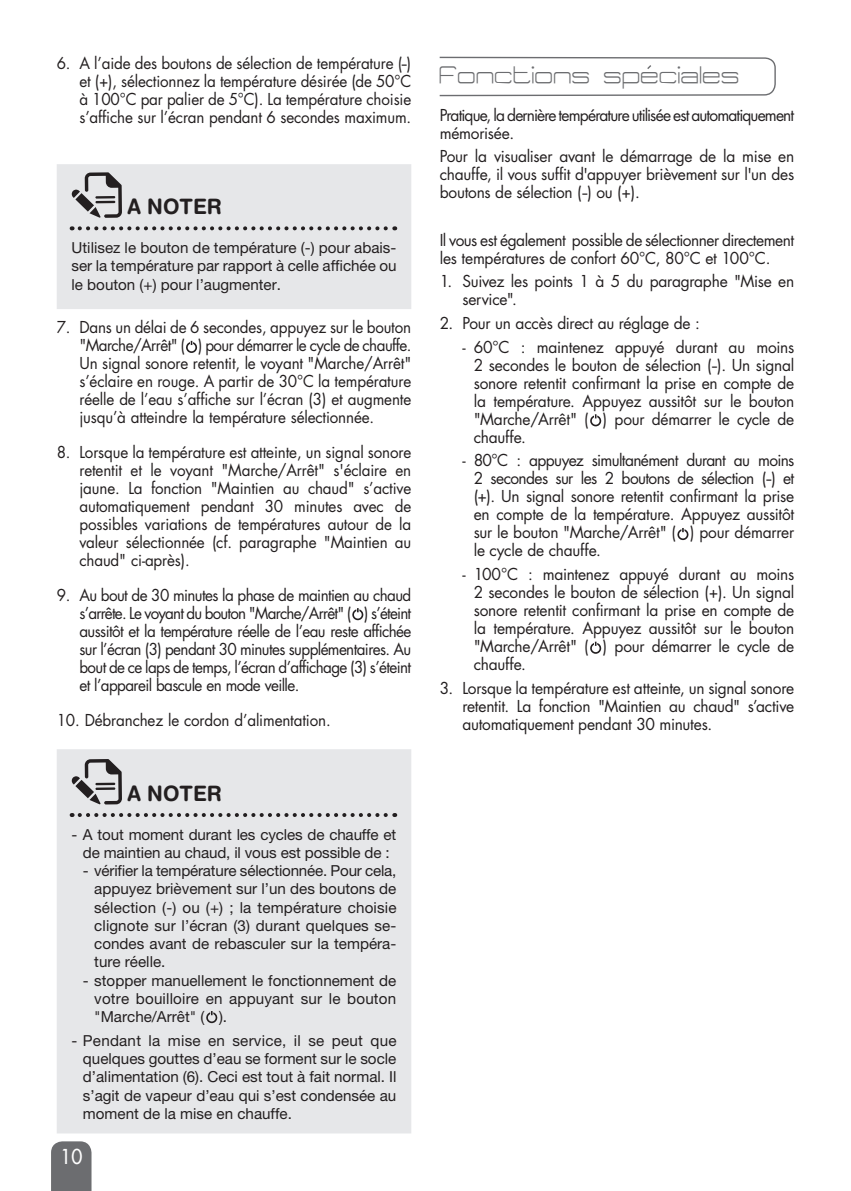
<style>
.page{position:relative;width:851px;height:1191px;background:#fff}
.page>*{position:absolute;margin:0;border:0;box-sizing:border-box;transform-origin:0 0}
.t1{font:28px "Tidy Curve TV";letter-spacing:-.025em;color:#6c6d70}
.t2{font:700 21.2px "Helvetica Rounded";color:#231f20;scale:.95 1}
.t3{font:20px "Futura";color:#fff;scale:.95 1}
.t4{font:16px/18px "Futura";letter-spacing:-.015em;color:#231f20;text-align:justify}
.t5{font:16px/18px "Futura";letter-spacing:-.015em;color:#231f20;text-align:justify;scale:.95 1}
.t6{font:16px/18px "Futura";letter-spacing:-.055em;color:#231f20}
.t7{font:15.2px/18.2px "Helvetica Neue";color:#231f20;text-align:justify}
</style>
<div class="page">
<div style="left:51px;top:1141px;width:40px;height:50px;background:#6c6d70"></div>
<svg style="left:590px;top:414px;width:11px;height:12px"></svg>
<svg style="left:677px;top:528px;width:11px;height:12px"></svg>
<svg style="left:590px;top:641px;width:11px;height:13px"></svg>
<svg style="left:439px;top:56px;width:337px;height:41px"></svg>
<svg style="left:186px;top:341px;width:11px;height:12px"></svg>
<svg style="left:352px;top:608px;width:11px;height:12px"></svg>
<div style="left:57px;top:164px;width:354px;height:145px;background:#e6e7e9"></div>
<svg style="left:71px;top:172px;width:51px;height:46px;background:#a7a6a8"></svg>
<svg style="left:80px;top:226px;width:315px;height:4px"></svg>
<div style="left:57px;top:749px;width:354px;height:384px;background:#e6e7e9"></div>
<svg style="left:206px;top:1011px;width:11px;height:12px"></svg>
<svg style="left:71px;top:759px;width:51px;height:45px;background:#a6a5a7"></svg>
<svg style="left:80px;top:813px;width:315px;height:4px"></svg>
<p class="t5" style="left:79px;top:54px;width:351px;text-indent:-23px">6. A l’aide des boutons de sélection de température (-) et (+), sélectionnez la température désirée (de 50°C à 100°C par palier de 5°C). La température choisie s’affiche sur l’écran pendant 6 secondes maximum.</p>
<h2 class="t2" style="left:128px;top:193px;width:93px">A NOTER</h2>
<p class="t7" style="left:72px;top:238px;width:326px">Utilisez le bouton de température (-) pour abais&shy;ser la température par rapport à celle affichée ou le bouton (+) pour l’augmenter.</p>
<p class="t5" style="left:79px;top:318px;width:351px;text-indent:-23px">7. Dans un délai de 6 secondes, appuyez sur le bouton "Marche/Arrêt" ( ) pour démarrer le cycle de chauffe.<br>Un signal sonore retentit, le voyant "Marche/Arrêt" s’éclaire en rouge. A partir de 30°C la température réelle de l’eau s’affiche sur l’écran (3) et augmente jusqu’à atteindre la température sélectionnée.</p>
<p class="t5" style="left:79px;top:443px;width:351px;text-indent:-23px">8. Lorsque la température est atteinte, un signal sonore retentit et le voyant "Marche/Arrêt" s'éclaire en jaune. La fonction "Maintien au chaud" s’active automatiquement pendant 30 minutes avec de possibles variations de températures autour de la valeur sélectionnée (cf. paragraphe "Maintien au chaud" ci-après).</p>
<p class="t5" style="left:79px;top:586px;width:351px;text-indent:-23px">9. Au bout de 30 minutes la phase de maintien au chaud s’arrête. Le voyant du bouton "Marche/Arrêt" ( ) s’éteint aussitôt et la température réelle de l’eau reste affichée sur l’écran (3) pendant 30 minutes supplémentaires. Au bout de ce laps de temps, l’écran d’affichage (3) s’éteint et l’appareil bascule en mode veille.</p>
<p class="t5" style="left:57px;top:711px;width:290px">10. Débranchez le cordon d’alimentation.</p>
<h2 class="t2" style="left:128px;top:780px;width:93px">A NOTER</h2>
<p class="t7" style="left:72px;top:825px;width:326px;text-align:center">- A tout moment durant les cycles de chauffe et de maintien au chaud, il vous est possible de :</p>
<p class="t7" style="left:94px;top:861px;width:304px;text-indent:-11px">- vérifier la température sélectionnée. Pour cela, appuyez brièvement sur l’un des boutons de sélection (-) ou (+) ; la température choisie clignote sur l’écran (3) durant quelques se&shy;condes avant de rebasculer sur la tempéra&shy;ture réelle.</p>
<p class="t7" style="left:94px;top:970px;width:303px;text-indent:-11px">- stopper manuellement le fonctionnement de votre bouilloire en appuyant sur le bouton "Marche/Arrêt" ( ).</p>
<p class="t7" style="left:83px;top:1031px;width:315px;text-indent:-11px">- Pendant la mise en service, il se peut que quelques gouttes d’eau se forment sur le socle d’alimentation (6). Ceci est tout à fait normal. Il s’agit de vapeur d’eau qui s’est condensée au moment de la mise en chauffe.</p>
<p class="t3" style="left:61px;top:1144px;width:25px">10</p>
<h1 class="t1" style="left:439px;top:61px;width:303px">fonctions speciales</h1>
<p class="t6" style="left:439px;top:106px;width:356px">Pratique, la dernière température utilisée est automatiquement mémorisée.</p>
<p class="t4" style="left:439px;top:147px;width:356px">Pour la visualiser avant le démarrage de la mise en chauffe, il vous suffit d'appuyer brièvement sur l'un des boutons de sélection (-) ou (+).</p>
<p class="t4" style="left:439px;top:231px;width:356px">Il vous est également possible de sélectionner directement les températures de confort 60°C, 80°C et 100°C.</p>
<p class="t4" style="left:462px;top:272px;width:333px;text-indent:-23px">1. Suivez les points 1 à 5 du paragraphe "Mise en service".</p>
<p class="t4" style="left:439px;top:314px;width:262px">2. Pour un accès direct au réglage de :</p>
<p class="t4" style="left:473px;top:338px;width:322px;text-indent:-11px">- 60°C : maintenez appuyé durant au moins 2 secondes le bouton de sélection (-). Un signal sonore retentit confirmant la prise en compte de la température. Appuyez aussitôt sur le bouton "Marche/Arrêt" ( ) pour démarrer le cycle de chauffe.</p>
<p class="t4" style="left:473px;top:451px;width:322px;text-indent:-11px">- 80°C : appuyez simultanément durant au moins 2 secondes sur les 2 boutons de sélection (-) et (+). Un signal sonore retentit confirmant la prise en compte de la température. Appuyez aussitôt sur le bouton "Marche/Arrêt" ( ) pour démarrer le cycle de chauffe.</p>
<p class="t4" style="left:473px;top:565px;width:322px;text-indent:-11px">- 100°C : maintenez appuyé durant au moins 2 secondes le bouton de sélection (+). Un signal sonore retentit confirmant la prise en compte de la température. Appuyez aussitôt sur le bouton "Marche/Arrêt" ( ) pour démarrer le cycle de chauffe.</p>
<p class="t4" style="left:462px;top:679px;width:333px;text-indent:-23px">3. Lorsque la température est atteinte, un signal sonore retentit. La fonction "Maintien au chaud" s’active automatiquement pendant 30 minutes.</p>
</div>
